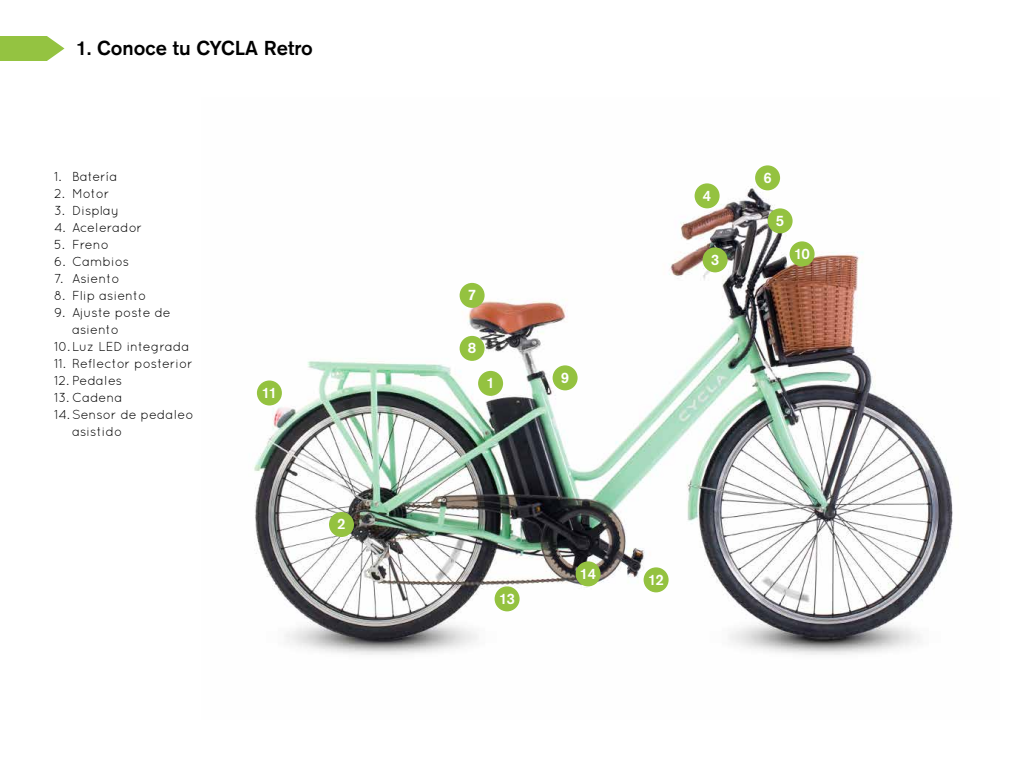
<style>
.page{position:relative;width:1024px;height:768px;background:#fff}
.page>*{position:absolute;margin:0;border:0;box-sizing:border-box;transform-origin:0 0}
.t1{font:500 20px "Akzidenz Grotesk Std";color:#000}
.t2{font:500 15px "Akzidenz Grotesk Std";letter-spacing:-.07em;color:#fff}
.t3{font:13px/17px "Quicksand";color:#000}
</style>
<div class="page">
<img style="left:254px;top:166px;width:699px;height:489px">
<div style="left:478px;top:371px;width:25px;height:25px;background:#94c240;border-radius:50%"></div>
<div style="left:329px;top:512px;width:25px;height:25px;background:#94c240;border-radius:50%"></div>
<div style="left:703px;top:247px;width:25px;height:25px;background:#94c240;border-radius:50%"></div>
<div style="left:695px;top:183px;width:25px;height:25px;background:#94c240;border-radius:50%"></div>
<div style="left:768px;top:208px;width:25px;height:25px;background:#94c240;border-radius:50%"></div>
<div style="left:755px;top:165px;width:25px;height:25px;background:#94c240;border-radius:50%"></div>
<div style="left:460px;top:283px;width:25px;height:25px;background:#94c240;border-radius:50%"></div>
<div style="left:460px;top:336px;width:25px;height:25px;background:#94c240;border-radius:50%"></div>
<div style="left:790px;top:241px;width:25px;height:25px;background:#94c240;border-radius:50%"></div>
<div style="left:553px;top:365px;width:25px;height:25px;background:#94c240;border-radius:50%"></div>
<div style="left:257px;top:380px;width:25px;height:26px;background:#94c240;border-radius:50%"></div>
<div style="left:644px;top:567px;width:25px;height:25px;background:#94c240;border-radius:50%"></div>
<div style="left:495px;top:586px;width:25px;height:25px;background:#94c240;border-radius:50%"></div>
<div style="left:576px;top:561px;width:25px;height:25px;background:#94c240;border-radius:50%"></div>
<div style="left:0;top:36px;width:47px;height:25px;background:#94c341"></div>
<svg style="left:47px;top:36px;width:18px;height:25px"></svg>
<h1 class="t1" style="left:76px;top:35px;width:238px">1. Conoce tu CYCLA Retro</h1>
<p class="t3" style="left:54px;top:167px;width:65px">1. Batería</p>
<p class="t3" style="left:54px;top:184px;width:57px">2. Motor</p>
<p class="t3" style="left:54px;top:201px;width:67px">3. Display</p>
<p class="t3" style="left:54px;top:218px;width:90px">4. Acelerador</p>
<p class="t3" style="left:54px;top:235px;width:56px">5. Freno</p>
<p class="t3" style="left:54px;top:252px;width:77px">6. Cambios</p>
<p class="t3" style="left:54px;top:269px;width:67px">7. Asiento</p>
<p class="t3" style="left:54px;top:286px;width:94px">8. Flip asiento</p>
<p class="t3" style="left:54px;top:303px;width:118px">9. Ajuste poste de</p>
<p class="t3" style="left:72px;top:320px;width:49px">asiento</p>
<p class="t3" style="left:54px;top:337px;width:137px">10.Luz LED integrada</p>
<p class="t3" style="left:54px;top:354px;width:140px">11. Reflector posterior</p>
<p class="t3" style="left:54px;top:371px;width:70px">12. Pedales</p>
<p class="t3" style="left:54px;top:388px;width:70px">13. Cadena</p>
<p class="t3" style="left:72px;top:405px;width:123px;text-indent:-18px">14. Sensor de pedaleo asistido</p>
<p class="t2" style="left:262px;top:383px;width:17px">11</p>
<p class="t2" style="left:337px;top:515px;width:10px">2</p>
<p class="t2" style="left:468px;top:286px;width:10px">7</p>
<p class="t2" style="left:468px;top:339px;width:10px">8</p>
<p class="t2" style="left:486px;top:374px;width:10px">1</p>
<p class="t2" style="left:561px;top:368px;width:10px">9</p>
<p class="t2" style="left:703px;top:186px;width:10px">4</p>
<p class="t2" style="left:711px;top:250px;width:10px">3</p>
<p class="t2" style="left:763px;top:168px;width:10px">6</p>
<p class="t2" style="left:776px;top:211px;width:10px">5</p>
<p class="t2" style="left:794px;top:244px;width:17px">10</p>
<p class="t2" style="left:499px;top:589px;width:17px">13</p>
<p class="t2" style="left:580px;top:564px;width:18px">14</p>
<p class="t2" style="left:648px;top:570px;width:17px">12</p>
</div>
